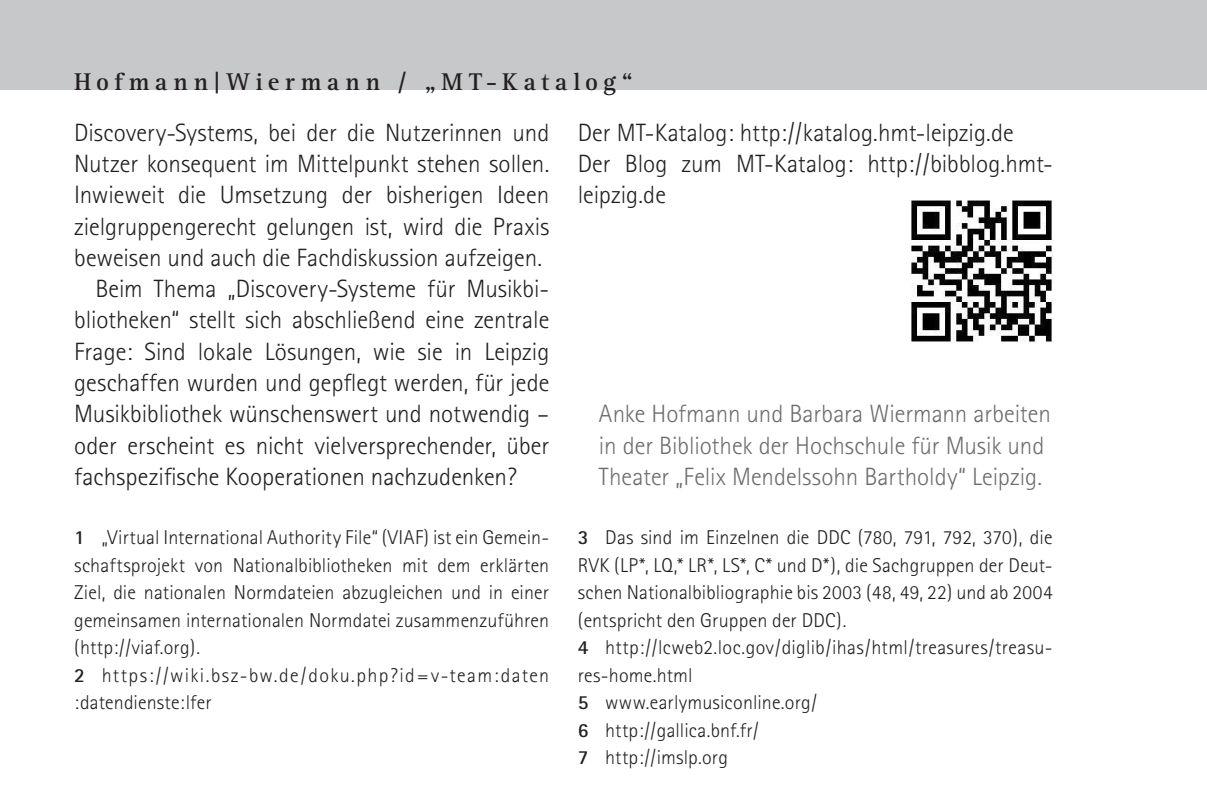
<style>
.page{position:relative;width:1207px;height:809px;background:#fff}
.page>*{position:absolute;margin:0;border:0;box-sizing:border-box;transform-origin:0 0}
.t1{font:300 25px/31.2px "Rotis Sans Serif";color:#231f20}
.t2{font:300 25px/31.2px "Rotis Sans Serif";color:#6c6d70}
.t3{font:700 25px "Rotis Serif";letter-spacing:.22em;color:#231f20}
.t4{font:300 20px/27.5px "Rotis Sans Serif";letter-spacing:.01em;color:#231f20}
.s1{font-weight:700}
</style>
<div class="page">
<div style="left:0;top:0;width:1206px;height:90px;background:#c7c8ca"></div>
<img style="left:911px;top:200px;width:142px;height:143px">
<p class="t3" style="left:74px;top:67px;width:560px">Hofmann|Wiermann / „MT-Katalog“</p>
<p class="t1" style="left:74px;top:117px;width:476px">Discovery-Systems, bei der die Nutzerinnen und</p>
<p class="t1" style="left:74px;top:148px;width:476px">Nutzer konsequent im Mittelpunkt stehen sollen.</p>
<p class="t1" style="left:74px;top:179px;width:476px">Inwieweit die Umsetzung der bisherigen Ideen</p>
<p class="t1" style="left:74px;top:210px;width:476px">zielgruppengerecht gelungen ist, wird die Praxis</p>
<p class="t1" style="left:74px;top:242px;width:469px">beweisen und auch die Fachdiskussion aufzeigen.</p>
<p class="t1" style="left:95px;top:273px;width:455px">Beim Thema „Discovery-Systeme für Musikbi-</p>
<p class="t1" style="left:74px;top:304px;width:476px">bliotheken“ stellt sich abschließend eine zentrale</p>
<p class="t1" style="left:74px;top:335px;width:476px">Frage: Sind lokale Lösungen, wie sie in Leipzig</p>
<p class="t1" style="left:74px;top:367px;width:476px">geschaffen wurden und gepflegt werden, für jede</p>
<p class="t1" style="left:74px;top:398px;width:476px">Musikbibliothek wünschenswert und notwendig –</p>
<p class="t1" style="left:74px;top:429px;width:476px">oder erscheint es nicht vielversprechender, über</p>
<p class="t1" style="left:74px;top:460px;width:444px">fachspezifische Kooperationen nachzudenken?</p>
<p class="t1" style="left:577px;top:117px;width:476px">Der MT-Katalog: http://katalog.hmt-leipzig.de<br>Der Blog zum MT-Katalog: http://bibblog.hmt&shy;leipzig.de</p>
<p class="t2" style="left:599px;top:398px;width:453px">Anke Hofmann und Barbara Wiermann arbeiten in der Bibliothek der Hochschule für Musik und<br>Theater „Felix Mendelssohn Bartholdy“ Leipzig.</p>
<p class="t4" style="left:74px;top:523px;width:476px"><span class="s1">1</span> „Virtual International Authority File“ (VIAF) ist ein Gemein&shy;schaftsprojekt von Nationalbibliotheken mit dem erklärten Ziel, die nationalen Normdateien abzugleichen und in einer gemeinsamen internationalen Normdatei zusammenzuführen (http://viaf.org).<br><span class="s1">2</span> https://wiki.bsz-bw.de/doku.php?id=v-team:daten :datendienste:lfer</p>
<p class="t4" style="left:577px;top:523px;width:476px"><span class="s1">3</span> Das sind im Einzelnen die DDC (780, 791, 792, 370), die RVK (LP*, LQ,* LR*, LS*, C* und D*), die Sachgruppen der Deut&shy;schen Nationalbibliographie bis 2003 (48, 49, 22) und ab 2004 (entspricht den Gruppen der DDC).<br><span class="s1">4</span> http://lcweb2.loc.gov/diglib/ihas/html/treasures/treasu&shy;res-home.html<br><span class="s1">5</span> www.earlymusiconline.org/<br><span class="s1">6</span> http://gallica.bnf.fr/<br><span class="s1">7</span> http://imslp.org</p>
</div>
